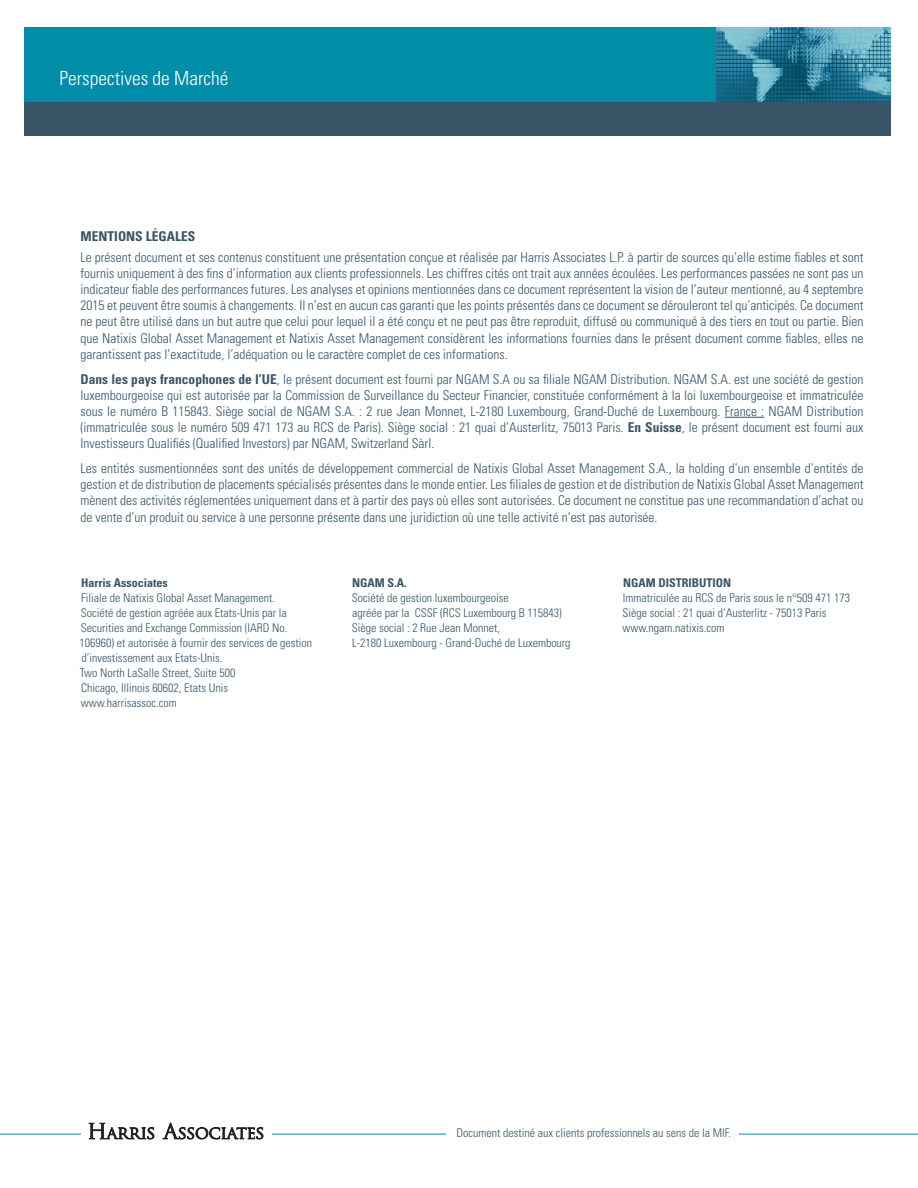
<style>
.page{position:relative;width:918px;height:1188px;background:#fff}
.page>*{position:absolute;margin:0;border:0;box-sizing:border-box;transform-origin:0 0}
.t1{font:300 condensed 19.5px "Univers LT Std";color:#fff}
.Footnote_text{font:300 condensed 13.5px/16.2px "Univers LT Std";color:#385466;text-align:justify}
.Footnote_text-2{font:700 condensed 13.5px "Univers LT Std";color:#385466}
.Footnote_text-3{font:300 condensed 12px/15px "Univers LT Std";color:#385466}
.Footnote_text-4{font:700 condensed 12px "Univers LT Std";color:#385466}
.s1{font-weight:700}
</style>
<div class="page">
<div style="left:25px;top:27px;width:691px;height:76px;background:#008da8"></div>
<svg style="left:716px;top:27px;width:175px;height:76px;background:#3a859e"></svg>
<div style="left:25px;top:103px;width:866px;height:33px;background:#385466"></div>
<hr style="left:0;top:1134px;width:918px;height:1px;background:#008da8">
<div style="left:446px;top:1123px;width:293px;height:19px;background:#fff"></div>
<div style="left:81px;top:1105px;width:190px;height:52px;background:#fff"></div>
<svg style="left:89px;top:1123px;width:65px;height:16px"></svg>
<svg style="left:163px;top:1123px;width:100px;height:16px"></svg>
<hr style="left:725px;top:417px;width:39px;height:1px;background:#385466">
<h1 class="t1" style="left:60px;top:66px;width:170px">Perspectives de Marché</h1>
<p class="Footnote_text-2" style="left:81px;top:228px;width:116px">MENTIONS LÉGALES</p>
<p class="Footnote_text" style="left:81px;top:249px;width:785px">Le présent document et ses contenus constituent une présentation conçue et réalisée par Harris Associates L.P. à partir de sources qu’elle estime fiables et sont fournis uniquement à des fins d’information aux clients professionnels. Les chiffres cités ont trait aux années écoulées. Les performances passées ne sont pas un indicateur fiable des performances futures. Les analyses et opinions mentionnées dans ce document représentent la vision de l’auteur mentionné, au 4 septembre 2015 et peuvent être soumis à changements. Il n’est en aucun cas garanti que les points présentés dans ce document se dérouleront tel qu’anticipés. Ce document ne peut être utilisé dans un but autre que celui pour lequel il a été conçu et ne peut pas être reproduit, diffusé ou communiqué à des tiers en tout ou partie. Bien que Natixis Global Asset Management et Natixis Asset Management considèrent les informations fournies dans le présent document comme fiables, elles ne garantissent pas l’exactitude, l’adéquation ou le caractère complet de ces informations.</p>
<p class="Footnote_text" style="left:81px;top:371px;width:785px"><span class="s1">Dans les pays francophones de l’UE</span>, le présent document est fourni par NGAM S.A ou sa filiale NGAM Distribution. NGAM S.A. est une société de gestion luxembourgeoise qui est autorisée par la Commission de Surveillance du Secteur Financier, constituée conformément à la loi luxembourgeoise et immatriculée sous le numéro B 115843. Siège social de NGAM S.A. : 2 rue Jean Monnet, L-2180 Luxembourg, Grand-Duché de Luxembourg. France : NGAM Distribution (immatriculée sous le numéro 509 471 173 au RCS de Paris). Siège social : 21 quai d’Austerlitz, 75013 Paris. <span class="s1">En Suisse</span>, le présent document est fourni aux Investisseurs Qualifiés (Qualified Investors) par NGAM, Switzerland Sàrl.</p>
<p class="Footnote_text" style="left:81px;top:460px;width:785px">Les entités susmentionnées sont des unités de développement commercial de Natixis Global Asset Management S.A., la holding d’un ensemble d’entités de gestion et de distribution de placements spécialisés présentes dans le monde entier. Les filiales de gestion et de distribution de Natixis Global Asset Management mènent des activités réglementées uniquement dans et à partir des pays où elles sont autorisées. Ce document ne constitue pas une recommandation d’achat ou de vente d’un produit ou service à une personne présente dans une juridiction où une telle activité n’est pas autorisée.</p>
<p class="Footnote_text-4" style="left:81px;top:576px;width:88px">Harris Associates</p>
<p class="Footnote_text-3" style="left:81px;top:590px;width:195px">Filiale de Natixis Global Asset Management.</p>
<p class="Footnote_text-3" style="left:80px;top:605px;width:234px">Société de gestion agréée aux Etats-Unis par la Securities and Exchange Commission (IARD No.<br>106960) et autorisée à fournir des services de gestion d’investissement aux Etats-Unis.</p>
<p class="Footnote_text-3" style="left:80px;top:665px;width:157px">Two North LaSalle Street, Suite 500</p>
<p class="Footnote_text-3" style="left:81px;top:680px;width:149px">Chicago, Illinois 60602, Etats Unis</p>
<p class="Footnote_text-3" style="left:81px;top:695px;width:98px">www.harrisassoc.com</p>
<p class="Footnote_text-4" style="left:352px;top:576px;width:56px">NGAM S.A.</p>
<p class="Footnote_text-3" style="left:352px;top:590px;width:212px">Société de gestion luxembourgeoise<br>agréée par la CSSF (RCS Luxembourg B 115843)</p>
<p class="Footnote_text-3" style="left:352px;top:620px;width:150px">Siège social : 2 Rue Jean Monnet,</p>
<p class="Footnote_text-3" style="left:352px;top:635px;width:220px">L-2180 Luxembourg - Grand-Duché de Luxembourg</p>
<p class="Footnote_text-4" style="left:623px;top:576px;width:110px">NGAM DISTRIBUTION</p>
<p class="Footnote_text-3" style="left:623px;top:590px;width:229px">Immatriculée au RCS de Paris sous le n°509 471 173</p>
<p class="Footnote_text-3" style="left:623px;top:605px;width:205px">Siège social : 21 quai d’Austerlitz - 75013 Paris</p>
<p class="Footnote_text-3" style="left:623px;top:620px;width:104px">www.ngam.natixis.com</p>
<p class="Footnote_text-3" style="left:456px;top:1125px;width:276px">Document destiné aux clients professionnels au sens de la MIF.</p>
</div>
